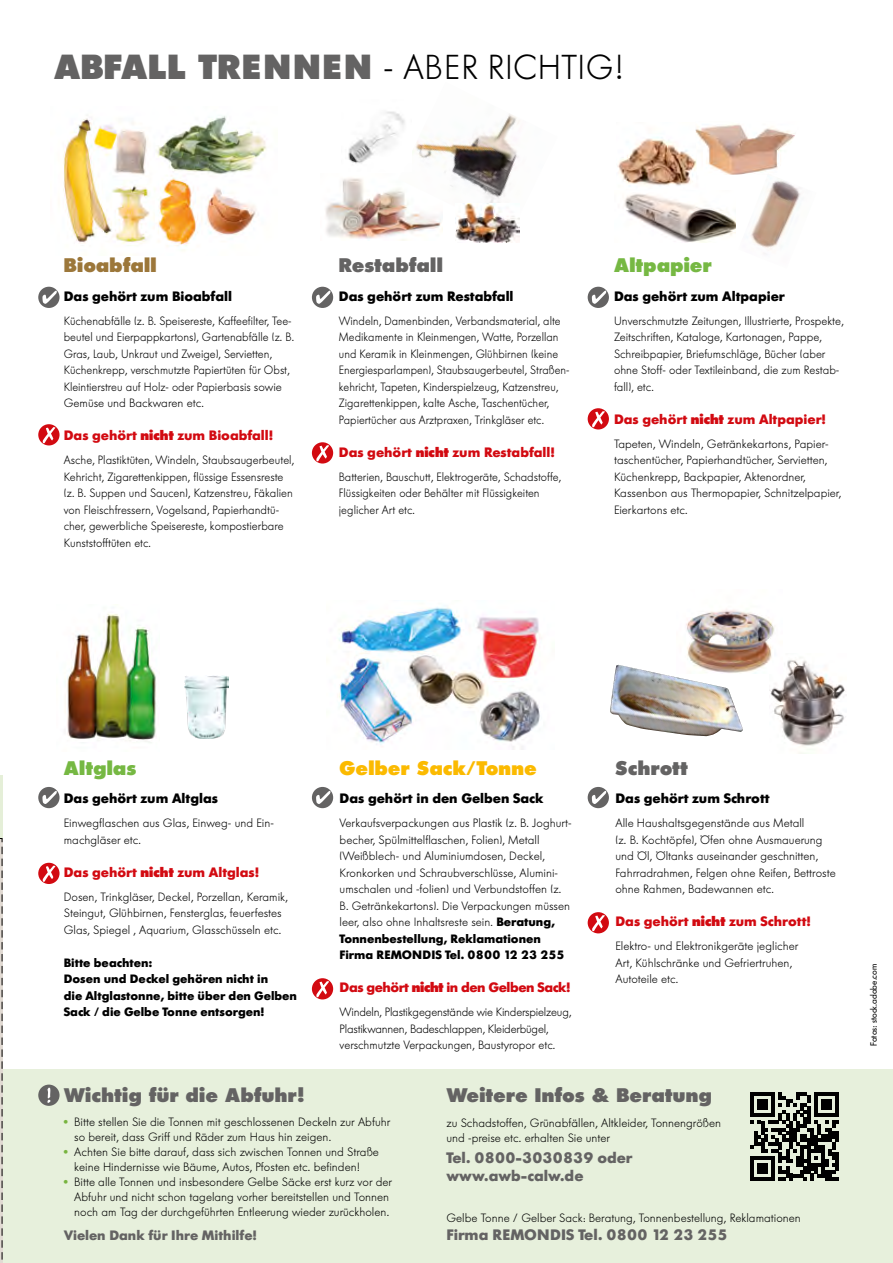
<style>
.page{position:relative;width:893px;height:1263px;background:#fff}
.page>*{position:absolute;margin:0;border:0;box-sizing:border-box;transform-origin:0 0}
.t1{font:800 34.5px "Futura BQ";letter-spacing:.03em;color:#646363}
.t2{font:800 19.5px "Futura BQ";letter-spacing:.02em;color:#646363}
.t3{font:800 19.5px "Futura BQ";letter-spacing:.02em;color:#76b843}
.t4{font:800 19.5px "Futura BQ";letter-spacing:.02em;color:#fbba00}
.t5{font:800 19.5px "Futura BQ";letter-spacing:.02em;color:#9c773a}
.t6{font:700 15px/18px "Futura BQ";color:#646363}
.t7{font:700 13.5px "Futura BQ";color:#d20a11}
.t8{font:700 13.5px "Futura BQ";color:#000}
.t9{font:700 13.5px "Futura BQ";letter-spacing:-.03em;color:#d20a11}
.t10{font:700 13.5px "Futura BQ";color:#646363}
.t11{font:300 12px/16.5px "Futura BQ";color:#000}
.t12{font:300 12px/16.5px "Futura BQ";color:#000;scale:.96 1}
.t13{font:300 12px/16.5px "Futura BQ";color:#000;scale:.95 1}
.t14{font:700 12px/16.5px "Futura BQ";color:#000}
.t15{font:9px "Futura BQ";color:#000}
.s1{font-weight:300;color:#000}
.s2{font-weight:800}
.s3{font-weight:700}
.s4{font-weight:800;color:#78b43f}
</style>
<div class="page">
<div style="left:0;top:1069px;width:893px;height:194px;background:#e7f0dc"></div>
<img style="left:63px;top:115px;width:204px;height:136px">
<img style="left:67px;top:614px;width:89px;height:129px">
<img style="left:338px;top:605px;width:202px;height:144px">
<img style="left:617px;top:137px;width:78px;height:49px">
<svg style="left:750px;top:1092px;width:89px;height:89px"></svg>
<svg style="left:38px;top:287px;width:22px;height:21px"></svg>
<svg style="left:42px;top:291px;width:15px;height:13px"></svg>
<div style="left:312px;top:287px;width:21px;height:21px;background:#646363;border-radius:50%"></div>
<svg style="left:316px;top:291px;width:14px;height:13px"></svg>
<div style="left:588px;top:287px;width:21px;height:21px;background:#646363;border-radius:50%"></div>
<svg style="left:592px;top:291px;width:14px;height:13px"></svg>
<svg style="left:38px;top:424px;width:22px;height:21px"></svg>
<svg style="left:43px;top:427px;width:12px;height:16px"></svg>
<div style="left:312px;top:442px;width:21px;height:21px;background:#d20a11;border-radius:50%"></div>
<svg style="left:316px;top:445px;width:13px;height:16px"></svg>
<div style="left:588px;top:408px;width:21px;height:21px;background:#d20a11;border-radius:50%"></div>
<svg style="left:592px;top:411px;width:13px;height:16px"></svg>
<div style="left:38px;top:787px;width:22px;height:21px;background:#646363;border-radius:50%"></div>
<svg style="left:42px;top:791px;width:15px;height:13px"></svg>
<div style="left:312px;top:787px;width:21px;height:21px;background:#646363;border-radius:50%"></div>
<svg style="left:316px;top:791px;width:14px;height:13px"></svg>
<div style="left:588px;top:787px;width:21px;height:21px;background:#646363;border-radius:50%"></div>
<svg style="left:592px;top:791px;width:14px;height:13px"></svg>
<svg style="left:38px;top:863px;width:22px;height:21px"></svg>
<svg style="left:43px;top:865px;width:12px;height:17px"></svg>
<div style="left:312px;top:978px;width:21px;height:21px;background:#d20a11;border-radius:50%"></div>
<svg style="left:316px;top:981px;width:13px;height:16px"></svg>
<div style="left:588px;top:912px;width:21px;height:21px;background:#d20a11;border-radius:50%"></div>
<svg style="left:592px;top:915px;width:13px;height:16px"></svg>
<div style="left:38px;top:1084px;width:22px;height:22px;background:#646363;border-radius:50%"></div>
<svg style="left:47px;top:1087px;width:4px;height:16px"></svg>
<hr style="left:0;top:775px;width:2px;height:72px;background:#e5efd8">
<svg style="left:0;top:838px;width:3px;height:425px"></svg>
<img style="left:325px;top:178px;width:80px;height:62px">
<img style="left:398px;top:114px;width:122px;height:120px">
<img style="left:455px;top:204px;width:64px;height:39px">
<img style="left:348px;top:111px;width:63px;height:60px">
<img style="left:624px;top:193px;width:112px;height:50px">
<img style="left:695px;top:124px;width:100px;height:51px">
<img style="left:738px;top:174px;width:63px;height:80px">
<img style="left:770px;top:657px;width:75px;height:97px">
<img style="left:610px;top:665px;width:133px;height:71px">
<img style="left:676px;top:609px;width:106px;height:65px">
<img style="left:185px;top:675px;width:43px;height:63px">
<h1 class="t1" style="left:54px;top:47px;width:570px">ABFALL TRENNEN <span class="s1">- ABER RICHTIG!</span></h1>
<h2 class="t5" style="left:64px;top:254px;width:94px">Bioabfall</h2>
<p class="t8" style="left:64px;top:288px;width:170px">Das gehört zum Bioabfall</p>
<p class="t12" style="left:64px;top:312px;width:241px">Küchenabfälle (z. B. Speisereste, Kaffeefilter, Tee&shy;beutel und Eierpappkartons), Gartenabfälle (z. B.<br>Gras, Laub, Unkraut und Zweige), Servietten, Küchenkrepp, verschmutzte Papiertüten für Obst, Kleintierstreu auf Holz- oder Papierbasis sowie Gemüse und Backwaren etc.</p>
<p class="t7" style="left:64px;top:427px;width:211px">Das gehört <span class="s2">nicht</span> zum Bioabfall!</p>
<p class="t11" style="left:64px;top:452px;width:232px">Asche, Plastiktüten, Windeln, Staubsaugerbeutel, Kehricht, Zigarettenkippen, flüssige Essensreste (z. B. Suppen und Saucen), Katzenstreu, Fäkalien von Fleischfressern, Vogelsand, Papierhandtü&shy;cher, gewerbliche Speisereste, kompostierbare Kunststofftüten etc.</p>
<h2 class="t2" style="left:339px;top:254px;width:105px">Restabfall</h2>
<p class="t8" style="left:339px;top:288px;width:176px">Das gehört zum Restabfall</p>
<p class="t13" style="left:339px;top:312px;width:244px">Windeln, Damenbinden, Verbandsmaterial, alte Medikamente in Kleinmengen, Watte, Porzellan und Keramik in Kleinmengen, Glühbirnen (keine Energiesparlampen), Staubsaugerbeutel, Straßen&shy;kehricht, Tapeten, Kinderspielzeug, Katzenstreu, Zigarettenkippen, kalte Asche, Taschentücher, Papiertücher aus Arztpraxen, Trinkgläser etc.</p>
<p class="t7" style="left:339px;top:444px;width:217px">Das gehört <span class="s2">nicht</span> zum Restabfall!</p>
<p class="t12" style="left:339px;top:468px;width:233px">Batterien, Bauschutt, Elektrogeräte, Schadstoffe,<br>Flüssigkeiten oder Behälter mit Flüssigkeiten jeglicher Art etc.</p>
<h2 class="t3" style="left:614px;top:254px;width:99px">Altpapier</h2>
<p class="t8" style="left:614px;top:288px;width:172px">Das gehört zum Altpapier</p>
<p class="t11" style="left:614px;top:312px;width:231px">Unverschmutzte Zeitungen, Illustrierte, Prospekte, Zeitschriften, Kataloge, Kartonagen, Pappe, Schreibpapier, Briefumschläge, Bücher (aber ohne Stoff- oder Textileinband, die zum Restab&shy;fall), etc.</p>
<p class="t7" style="left:614px;top:411px;width:213px">Das gehört <span class="s2">nicht</span> zum Altpapier!</p>
<p class="t11" style="left:614px;top:435px;width:229px">Tapeten, Windeln, Getränkekartons, Papier&shy;taschentücher, Papierhandtücher, Servietten, Küchenkrepp, Backpapier, Aktenordner, Kassenbon aus Thermopapier, Schnitzelpapier, Eierkartons etc.</p>
<h2 class="t3" style="left:64px;top:756px;width:74px">Altglas</h2>
<p class="t8" style="left:64px;top:790px;width:156px">Das gehört zum Altglas</p>
<p class="t11" style="left:64px;top:815px;width:212px">Einwegflaschen aus Glas, Einweg- und Ein&shy;machgläser etc.</p>
<p class="t7" style="left:64px;top:863px;width:197px">Das gehört <span class="s2">nicht</span> zum Altglas!</p>
<p class="t11" style="left:64px;top:888px;width:226px">Dosen, Trinkgläser, Deckel, Porzellan, Keramik,<br>Steingut, Glühbirnen, Fensterglas, feuerfestes<br>Glas, Spiegel , Aquarium, Glasschüsseln etc.</p>
<p class="t14" style="left:64px;top:954px;width:235px">Bitte beachten:<br>Dosen und Deckel gehören nicht in<br>die Altglastonne, bitte über den Gelben<br>Sack / die Gelbe Tonne entsorgen!</p>
<h2 class="t4" style="left:340px;top:756px;width:199px">Gelber Sack/Tonne</h2>
<p class="t8" style="left:340px;top:790px;width:205px">Das gehört in den Gelben Sack</p>
<p class="t11" style="left:340px;top:815px;width:234px">Verkaufsverpackungen aus Plastik (z. B. Joghurt&shy;becher, Spülmittelflaschen, Folien), Metall (Weißblech- und Aluminiumdosen, Deckel, Kronkorken und Schraubverschlüsse, Alumini&shy;umschalen und -folien) und Verbundstoffen (z.<br>B. Getränkekartons). Die Verpackungen müssen leer, also ohne Inhaltsreste sein. <span class="s3">Beratung, Tonnenbestellung, Reklamationen Firma REMONDIS Tel. 0800 12 23 255</span></p>
<p class="t9" style="left:340px;top:979px;width:232px">Das gehört <span class="s2">nicht</span> in den Gelben Sack!</p>
<p class="t11" style="left:340px;top:1004px;width:233px">Windeln, Plastikgegenstände wie Kinderspielzeug,<br>Plastikwannen, Badeschlappen, Kleiderbügel, verschmutzte Verpackungen, Baustyropor etc.</p>
<h2 class="t2" style="left:615px;top:756px;width:74px">Schrott</h2>
<p class="t8" style="left:615px;top:790px;width:156px">Das gehört zum Schrott</p>
<p class="t11" style="left:615px;top:815px;width:222px">Alle Haushaltsgegenstände aus Metall<br>(z. B. Kochtöpfe), Öfen ohne Ausmauerung und Öl, Öltanks auseinander geschnitten, Fahrradrahmen, Felgen ohne Reifen, Bettroste ohne Rahmen, Badewannen etc.</p>
<p class="t7" style="left:615px;top:913px;width:197px">Das gehört <span class="s2">nicht</span> zum Schrott!</p>
<p class="t11" style="left:615px;top:938px;width:184px">Elektro- und Elektronikgeräte jeglicher<br>Art, Kühlschränke und Gefriertruhen,<br>Autoteile etc.</p>
<h2 class="t2" style="left:64px;top:1084px;width:242px">Wichtig für die Abfuhr!</h2>
<p class="t11" style="left:74px;top:1114px;width:317px;line-height:15px;text-indent:-10px"><span class="s4">•</span> Bitte stellen Sie die Tonnen mit geschlossenen Deckeln zur Abfuhr so bereit, dass Griff und Räder zum Haus hin zeigen.</p>
<p class="t11" style="left:74px;top:1144px;width:306px;line-height:15px;text-indent:-10px"><span class="s4">•</span> Achten Sie bitte darauf, dass sich zwischen Tonnen und Straße keine Hindernisse wie Bäume, Autos, Pfosten etc. befinden!</p>
<p class="t11" style="left:74px;top:1174px;width:319px;line-height:15px;text-indent:-10px"><span class="s4">•</span> Bitte alle Tonnen und insbesondere Gelbe Säcke erst kurz vor der<br>Abfuhr und nicht schon tagelang vorher bereitstellen und Tonnen noch am Tag der durchgeführten Entleerung wieder zurückholen.</p>
<p class="t10" style="left:64px;top:1227px;width:194px">Vielen Dank für Ihre Mithilfe!</p>
<h2 class="t2" style="left:446px;top:1084px;width:267px">Weitere Infos &amp; Beratung</h2>
<p class="t11" style="left:446px;top:1116px;width:276px;line-height:15px">zu Schadstoffen, Grünabfällen, Altkleider, Tonnengrößen und -preise etc. erhalten Sie unter</p>
<p class="t6" style="left:446px;top:1149px;width:187px">Tel. 0800-3030839 oder www.awb-calw.de</p>
<p class="t11" style="left:446px;top:1210px;width:356px">Gelbe Tonne / Gelber Sack: Beratung, Tonnenbestellung, Reklamationen</p>
<p class="t6" style="left:446px;top:1226px;width:282px">Firma REMONDIS Tel. 0800 12 23 255</p>
<p class="t15" style="left:868px;top:1046px;width:84px;rotate:-90deg">Fotos: stock.adobe.com</p>
</div>
